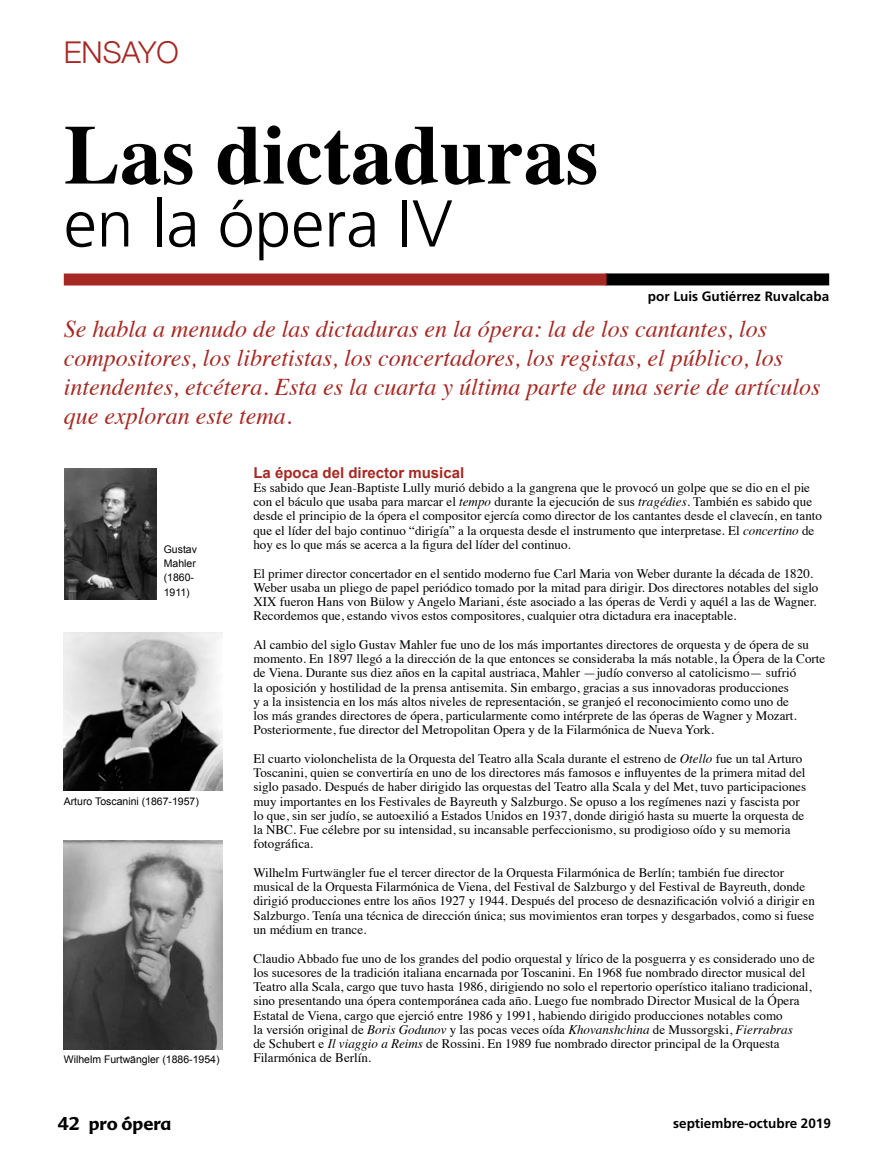
<style>
.page{position:relative;width:893px;height:1170px;background:#fff}
.page>*{position:absolute;margin:0;border:0;box-sizing:border-box;transform-origin:0 0}
.t1{font:700 84px "Times";color:#000}
.t2{font:300 66px "Frutiger";color:#000}
.t3{font:300 30px "Helvetica Neue";color:#a62822}
.t4{font:italic 24px/28.8px "Times";color:#a62822}
.t5{font:700 18px "Advert";color:#000}
.t6{font:700 15px "Arial";color:#a62822}
.t7{font:700 13.5px "Frutiger";color:#000}
.t8{font:13.05px/14.2px "Times";color:#000}
.t9{font:10.5px/14.2px "Arial";color:#000}
.s1{font-style:italic}
</style>
<div class="page">
<div style="left:605px;top:273px;width:224px;height:12px;background:#000"></div>
<div style="left:64px;top:273px;width:543px;height:12px;background:#a62822"></div>
<img style="left:64px;top:469px;width:93px;height:130px">
<img style="left:64px;top:632px;width:159px;height:158px">
<img style="left:64px;top:840px;width:159px;height:208px">
<h3 class="t3" style="left:64px;top:34px;width:117px">ENSAYO</h3>
<h1 class="t1" style="left:64px;top:75px;width:536px">Las dictaduras</h1>
<h2 class="t2" style="left:64px;top:186px;width:390px">en la ópera IV</h2>
<p class="t7" style="left:648px;top:288px;width:183px">por Luis Gutiérrez Ruvalcaba</p>
<p class="t4" style="left:64px;top:313px;width:758px">Se habla a menudo de las dictaduras en la ópera: la de los cantantes, los compositores, los libretistas, los concertadores, los registas, el público, los intendentes, etcétera. Esta es la cuarta y última parte de una serie de artículos que exploran este tema.</p>
<p class="t9" style="left:164px;top:542px;width:35px">Gustav<br>Mahler (1860-<br>1911)</p>
<p class="t9" style="left:64px;top:793px;width:137px">Arturo Toscanini (1867-1957)</p>
<p class="t9" style="left:64px;top:1051px;width:157px">Wilhelm Furtwängler (1886-1954)</p>
<p class="t6" style="left:253px;top:462px;width:212px">La época del director musical</p>
<p class="t8" style="left:253px;top:479px;width:570px">Es sabido que Jean-Baptiste Lully murió debido a la gangrena que le provocó un golpe que se dio en el pie con el báculo que usaba para marcar el <span class="s1">tempo</span> durante la ejecución de sus <span class="s1">tragédies</span>. También es sabido que desde el principio de la ópera el compositor ejercía como director de los cantantes desde el clavecín, en tanto que el líder del bajo continuo “dirigía” a la orquesta desde el instrumento que interpretase. El <span class="s1">concertino</span> de hoy es lo que más se acerca a la figura del líder del continuo.</p>
<p class="t8" style="left:253px;top:565px;width:567px">El primer director concertador en el sentido moderno fue Carl Maria von Weber durante la década de 1820.<br>Weber usaba un pliego de papel periódico tomado por la mitad para dirigir. Dos directores notables del siglo XIX fueron Hans von Bülow y Angelo Mariani, éste asociado a las óperas de Verdi y aquél a las de Wagner.<br>Recordemos que, estando vivos estos compositores, cualquier otra dictadura era inaceptable.</p>
<p class="t8" style="left:253px;top:636px;width:573px">Al cambio del siglo Gustav Mahler fue uno de los más importantes directores de orquesta y de ópera de su momento. En 1897 llegó a la dirección de la que entonces se consideraba la más notable, la Ópera de la Corte de Viena. Durante sus diez años en la capital austriaca, Mahler —judío converso al catolicismo— sufrió<br>la oposición y hostilidad de la prensa antisemita. Sin embargo, gracias a sus innovadoras producciones<br>y a la insistencia en los más altos niveles de representación, se granjeó el reconocimiento como uno de<br>los más grandes directores de ópera, particularmente como intérprete de las óperas de Wagner y Mozart.<br>Posteriormente, fue director del Metropolitan Opera y de la Filarmónica de Nueva York.</p>
<p class="t8" style="left:253px;top:750px;width:554px">El cuarto violonchelista de la Orquesta del Teatro alla Scala durante el estreno de <span class="s1">Otello</span> fue un tal Arturo Toscanini, quien se convertiría en uno de los directores más famosos e influyentes de la primera mitad del siglo pasado. Después de haber dirigido las orquestas del Teatro alla Scala y del Met, tuvo participaciones muy importantes en los Festivales de Bayreuth y Salzburgo. Se opuso a los regímenes nazi y fascista por lo que, sin ser judío, se autoexilió a Estados Unidos en 1937, donde dirigió hasta su muerte la orquesta de la NBC. Fue célebre por su intensidad, su incansable perfeccionismo, su prodigioso oído y su memoria fotográfica.</p>
<p class="t8" style="left:253px;top:864px;width:563px">Wilhelm Furtwängler fue el tercer director de la Orquesta Filarmónica de Berlín; también fue director musical de la Orquesta Filarmónica de Viena, del Festival de Salzburgo y del Festival de Bayreuth, donde dirigió producciones entre los años 1927 y 1944. Después del proceso de desnazificación volvió a dirigir en Salzburgo. Tenía una técnica de dirección única; sus movimientos eran torpes y desgarbados, como si fuese un médium en trance.</p>
<p class="t8" style="left:253px;top:949px;width:563px">Claudio Abbado fue uno de los grandes del podio orquestal y lírico de la posguerra y es considerado uno de los sucesores de la tradición italiana encarnada por Toscanini. En 1968 fue nombrado director musical del Teatro alla Scala, cargo que tuvo hasta 1986, dirigiendo no solo el repertorio operístico italiano tradicional, sino presentando una ópera contemporánea cada año. Luego fue nombrado Director Musical de la Ópera Estatal de Viena, cargo que ejerció entre 1986 y 1991, habiendo dirigido producciones notables como<br>la versión original de <span class="s1">Boris Godunov</span> y las pocas veces oída <span class="s1">Khovanshchina</span> de Mussorgski, <span class="s1">Fierrabras<br></span>de Schubert e <span class="s1">Il viaggio a Reims</span> de Rossini. En 1989 fue nombrado director principal de la Orquesta Filarmónica de Berlín.</p>
<h3 class="t5" style="left:58px;top:1111px;width:115px">42 pro ópera</h3>
<p class="t7" style="left:673px;top:1115px;width:159px">septiembre-octubre 2019</p>
</div>
